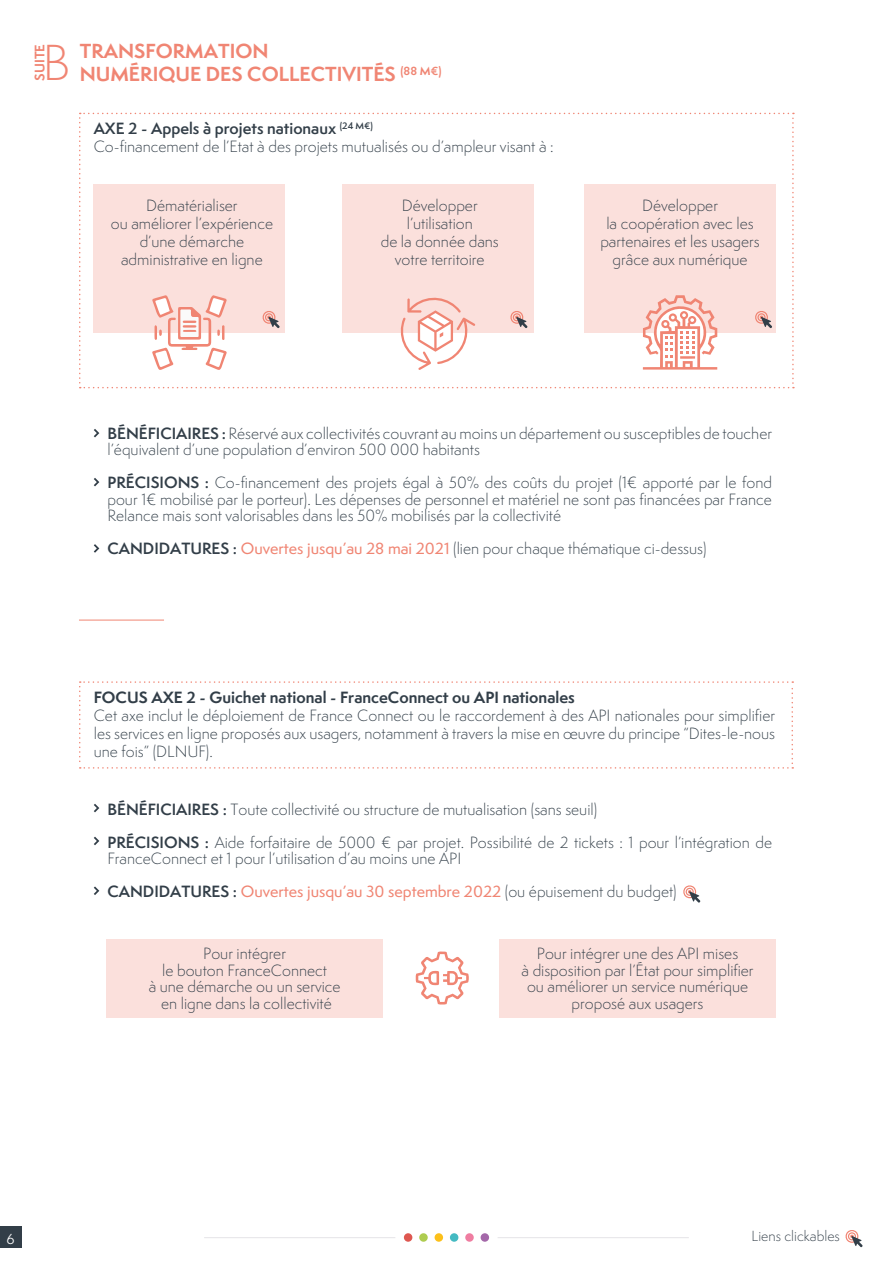
<style>
.page{position:relative;width:893px;height:1263px;background:#fff}
.page>*{position:absolute;margin:0;border:0;box-sizing:border-box;transform-origin:0 0}
.t1{font:300 46.5px "Semplicita Pro";color:#f08573}
.t2{font:700 18.75px/22.5px "Semplicita Pro";color:#f08573}
.t3{font:300 15px/18px "Semplicita Pro";color:#323e48;text-align:center}
.t4{font:500 15px "Semplicita Pro";color:#f08573}
.t5{font:700 15px "Semplicita Pro";color:#323e48}
.t6{font:300 13.5px "Semplicita Pro";color:#323e48}
.t7{font:13.5px "Semplicita Pro";color:#fff}
.t8{font:700 12.75px "Semplicita Pro";color:#f08573}
.s1{font-weight:600}
.s2{font-weight:500;color:#f08573}
.s3{font-weight:600;color:#323e48}
.s4{font-weight:300;color:#323e48}
</style>
<div class="page">
<div style="left:0;top:1227px;width:21px;height:21px;background:#323e48"></div>
<hr style="left:498px;top:1237px;width:191px;height:1px;background:#e6e5e8">
<hr style="left:204px;top:1237px;width:191px;height:1px;background:#e6e5e8">
<div style="left:404px;top:1233px;width:8px;height:9px;background:#de5750;border-radius:50%"></div>
<div style="left:419px;top:1233px;width:9px;height:9px;background:#aecc50;border-radius:50%"></div>
<div style="left:435px;top:1233px;width:8px;height:9px;background:#fcc01a;border-radius:50%"></div>
<div style="left:450px;top:1233px;width:8px;height:9px;background:#44bac2;border-radius:50%"></div>
<div style="left:465px;top:1233px;width:9px;height:9px;background:#ef7da1;border-radius:50%"></div>
<div style="left:481px;top:1233px;width:8px;height:9px;background:#a468a9;border-radius:50%"></div>
<div style="left:106px;top:939px;width:277px;height:78px;background:#fbe0dc"></div>
<div style="left:499px;top:939px;width:277px;height:78px;background:#fbe0dc"></div>
<svg style="left:94px;top:544px;width:5px;height:9px"></svg>
<svg style="left:94px;top:478px;width:5px;height:8px"></svg>
<svg style="left:94px;top:429px;width:5px;height:8px"></svg>
<svg style="left:94px;top:804px;width:5px;height:8px"></svg>
<svg style="left:94px;top:837px;width:5px;height:8px"></svg>
<svg style="left:94px;top:886px;width:5px;height:9px"></svg>
<svg style="left:79px;top:681px;width:714px;height:88px"></svg>
<svg style="left:683px;top:885px;width:17px;height:17px"></svg>
<hr style="left:79px;top:620px;width:85px;height:1px;background:#f08573">
<svg style="left:79px;top:113px;width:715px;height:275px"></svg>
<svg style="left:415px;top:951px;width:54px;height:54px"></svg>
<svg style="left:845px;top:1230px;width:18px;height:17px"></svg>
<p class="t8" style="left:30px;top:81px;width:38px;rotate:-90deg">SUITE</p>
<p class="t2" style="left:80px;top:40px;width:363px">TRANSFORMATION<br>NUMÉRIQUE DES COLLECTIVITÉS <sup>(88</sup> <sup>M€)</sup></p>
<h1 class="t1" style="left:43px;top:31px;width:29px">B</h1>
<p class="t3" style="left:94px;top:120px;width:461px;text-align:left"><span class="s1">AXE 2 - Appels à projets nationaux</span> <sup>(24</sup> <sup>M€)<br></sup>Co-financement de l’Etat à des projets mutualisés ou d’ampleur visant à :</p>
<p class="t3" style="left:111px;top:196px;width:164px">Dématérialiser<br>ou améliorer l’expérience d’une démarche administrative en ligne</p>
<p class="t3" style="left:600px;top:196px;width:161px">Développer<br>la coopération avec les partenaires et les usagers grâce aux numérique</p>
<p class="t3" style="left:381px;top:196px;width:120px">Développer l’utilisation<br>de la donnée dans votre territoire</p>
<p class="t3" style="left:107px;top:425px;width:666px;line-height:16.5px;text-align:left"><span class="s1">BÉNÉFICIAIRES :</span> Réservé aux collectivités couvrant au moins un département ou susceptibles de toucher l’équivalent d’une population d’environ 500 000 habitants</p>
<p class="t3" style="left:107px;top:474px;width:666px;line-height:16.5px;text-align:justify"><span class="s1">PRÉCISIONS :</span> Co-financement des projets égal à 50% des coûts du projet (1€ apporté par le fond pour 1€ mobilisé par le porteur). Les dépenses de personnel et matériel ne sont pas financées par France Relance mais sont valorisables dans les 50% mobilisés par la collectivité</p>
<p class="t3" style="left:107px;top:539px;width:601px"><span class="s1">CANDIDATURES :</span> <span class="s2">Ouvertes jusqu’au 28 mai 2021</span> (lien pour chaque thématique ci-dessus)</p>
<p class="t5" style="left:94px;top:686px;width:483px">FOCUS AXE 2 - Guichet national - FranceConnect ou API nationales</p>
<p class="t3" style="left:94px;top:707px;width:683px;text-align:justify">Cet axe inclut le déploiement de France Connect ou le raccordement à des API nationales pour simplifier les services en ligne proposés aux usagers, notamment à travers la mise en œuvre du principe “Dites-le-nous une fois” (DLNUF).</p>
<p class="t3" style="left:107px;top:800px;width:491px"><span class="s1">BÉNÉFICIAIRES :</span> Toute collectivité ou structure de mutualisation (sans seuil)</p>
<p class="t3" style="left:107px;top:834px;width:666px;line-height:16.5px;text-align:left"><span class="s1">PRÉCISIONS :</span> Aide forfaitaire de 5000 € par projet. Possibilité de 2 tickets : 1 pour l’intégration de<br>FranceConnect et 1 pour l’utilisation d’au moins une API</p>
<p class="t4" style="left:107px;top:881px;width:571px"><span class="s3">CANDIDATURES :</span> Ouvertes jusqu’au 30 septembre 2022 <span class="s4">(ou épuisement du budget)</span></p>
<p class="t3" style="left:149px;top:945px;width:193px;line-height:16.5px">Pour intégrer<br>le bouton FranceConnect<br>à une démarche ou un service en ligne dans la collectivité</p>
<p class="t3" style="left:521px;top:945px;width:234px;line-height:16.5px">Pour intégrer une des API mises<br>à disposition par l’État pour simplifier ou améliorer un service numérique proposé aux usagers</p>
<p class="t7" style="left:7px;top:1229px;width:10px">6</p>
<p class="t6" style="left:752px;top:1227px;width:90px">Liens clickables</p>
</div>
